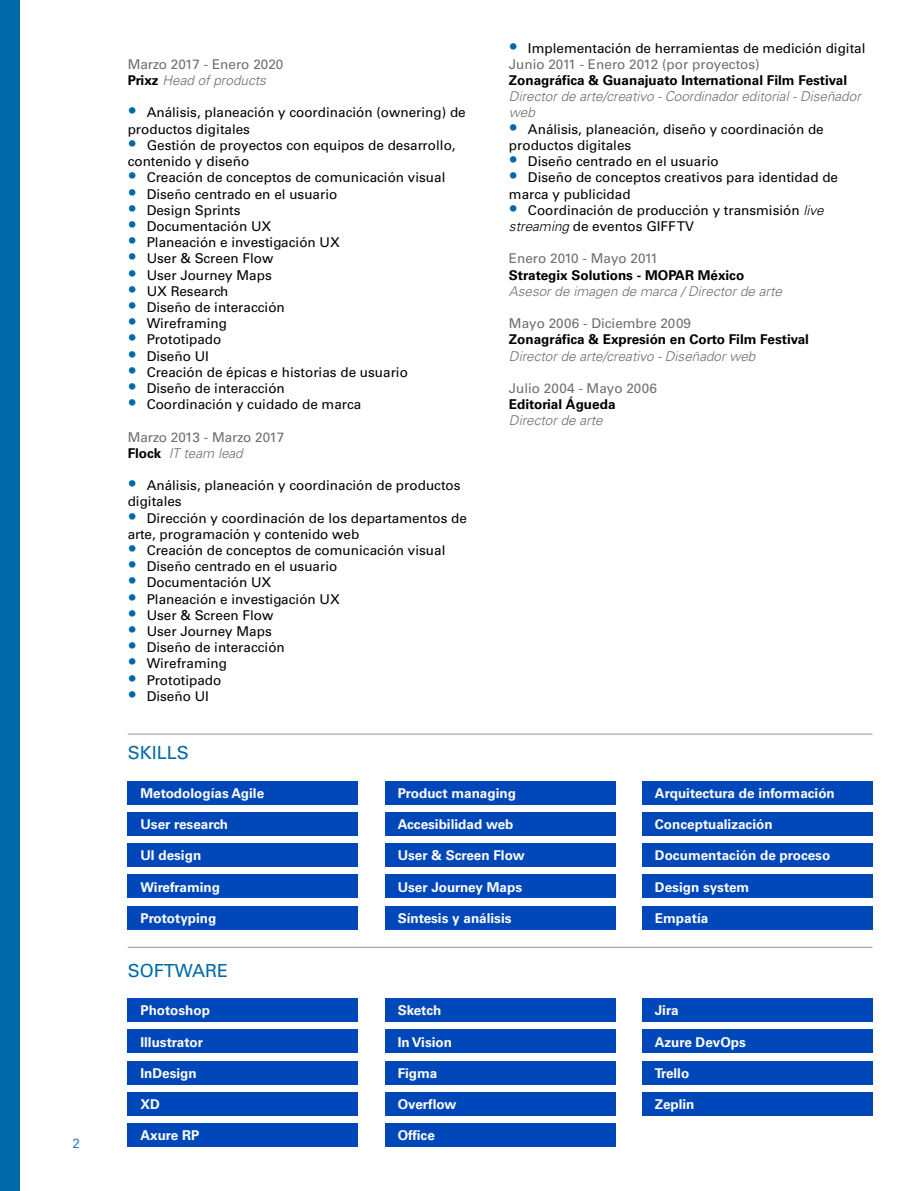
<style>
.page{position:relative;width:915px;height:1191px;background:#fff}
.page>*{position:absolute;margin:0;border:0;box-sizing:border-box;transform-origin:0 0}
.t1{font:18px "Univers";color:#0069a7}
.t2{font:13.5px/16.2px "Univers";color:#000}
.t3{font:700 13.5px "Univers";color:#fff}
.t4{font:italic 300 13.5px/16.2px "Univers";color:#6d6e71}
.t5{font:700 13.5px "Univers";color:#000}
.t6{font:13.5px/16.2px "Univers";color:#6d6e71}
.t7{font:13.5px "Univers";color:#3088b5}
.s1{font-weight:700;color:#000}
.s2{font-weight:300;font-style:italic}
.s3{font-family:"Helvetica";font-weight:300;font-size:18px;color:#0069a7}
.s4{color:#6d6e71}
</style>
<div class="page">
<div style="left:0;top:0;width:20px;height:1191px;background:#0069a7"></div>
<div style="left:128px;top:1092px;width:230px;height:23px;background:#0047ba"></div>
<div style="left:385px;top:1029px;width:230px;height:24px;background:#0047ba"></div>
<div style="left:128px;top:1029px;width:230px;height:24px;background:#0047ba"></div>
<div style="left:128px;top:1061px;width:230px;height:23px;background:#0047ba"></div>
<div style="left:385px;top:1061px;width:230px;height:23px;background:#0047ba"></div>
<div style="left:385px;top:1092px;width:230px;height:23px;background:#0047ba"></div>
<div style="left:128px;top:998px;width:230px;height:24px;background:#0047ba"></div>
<div style="left:385px;top:812px;width:230px;height:23px;background:#0047ba"></div>
<div style="left:385px;top:843px;width:230px;height:24px;background:#0047ba"></div>
<div style="left:385px;top:874px;width:230px;height:24px;background:#0047ba"></div>
<div style="left:385px;top:906px;width:230px;height:23px;background:#0047ba"></div>
<div style="left:385px;top:998px;width:230px;height:24px;background:#0047ba"></div>
<div style="left:641px;top:998px;width:230px;height:24px;background:#0047ba"></div>
<div style="left:641px;top:1029px;width:230px;height:24px;background:#0047ba"></div>
<div style="left:642px;top:1061px;width:230px;height:23px;background:#0047ba"></div>
<div style="left:128px;top:874px;width:230px;height:24px;background:#0047ba"></div>
<div style="left:642px;top:781px;width:230px;height:23px;background:#0047ba"></div>
<div style="left:128px;top:843px;width:230px;height:24px;background:#0047ba"></div>
<div style="left:128px;top:781px;width:230px;height:23px;background:#0047ba"></div>
<div style="left:128px;top:906px;width:230px;height:23px;background:#0047ba"></div>
<div style="left:128px;top:1123px;width:230px;height:24px;background:#0047ba"></div>
<div style="left:128px;top:812px;width:230px;height:23px;background:#0047ba"></div>
<div style="left:642px;top:812px;width:230px;height:23px;background:#0047ba"></div>
<div style="left:642px;top:843px;width:230px;height:24px;background:#0047ba"></div>
<div style="left:642px;top:874px;width:230px;height:24px;background:#0047ba"></div>
<div style="left:642px;top:906px;width:230px;height:23px;background:#0047ba"></div>
<div style="left:385px;top:781px;width:230px;height:23px;background:#0047ba"></div>
<div style="left:385px;top:1123px;width:230px;height:24px;background:#0047ba"></div>
<div style="left:641px;top:1092px;width:230px;height:23px;background:#0047ba"></div>
<hr style="left:128px;top:734px;width:744px;height:1px;background:#939598">
<hr style="left:128px;top:947px;width:744px;height:1px;background:#939598">
<p class="t7" style="left:72px;top:1135px;width:9px">2</p>
<p class="t6" style="left:128px;top:56px;width:157px">Marzo 2017 - Enero 2020<br><span class="s1">Prixz</span> <span class="s2">Head of products</span></p>
<p class="t2" style="left:128px;top:105px;width:339px"><span class="s3">•</span> Análisis, planeación y coordinación (ownering) de productos digitales</p>
<p class="t2" style="left:128px;top:137px;width:329px"><span class="s3">•</span> Gestión de proyectos con equipos de desarrollo, contenido y diseño</p>
<p class="t2" style="left:128px;top:169px;width:319px"><span class="s3">•</span> Creación de conceptos de comunicación visual</p>
<p class="t2" style="left:128px;top:186px;width:211px"><span class="s3">•</span> Diseño centrado en el usuario</p>
<p class="t2" style="left:128px;top:202px;width:114px"><span class="s3">•</span> Design Sprints</p>
<p class="t2" style="left:128px;top:218px;width:145px"><span class="s3">•</span> Documentación UX</p>
<p class="t2" style="left:128px;top:234px;width:214px"><span class="s3">•</span> Planeación e investigación UX</p>
<p class="t2" style="left:128px;top:250px;width:147px"><span class="s3">•</span> User &amp; Screen Flow</p>
<p class="t2" style="left:128px;top:267px;width:146px"><span class="s3">•</span> User Journey Maps</p>
<p class="t2" style="left:128px;top:283px;width:102px"><span class="s3">•</span> UX Research</p>
<p class="t2" style="left:128px;top:299px;width:159px"><span class="s3">•</span> Diseño de interacción</p>
<p class="t2" style="left:128px;top:315px;width:101px"><span class="s3">•</span> Wireframing</p>
<p class="t2" style="left:128px;top:331px;width:95px"><span class="s3">•</span> Prototipado</p>
<p class="t2" style="left:128px;top:348px;width:83px"><span class="s3">•</span> Diseño UI</p>
<p class="t2" style="left:128px;top:364px;width:282px"><span class="s3">•</span> Creación de épicas e historias de usuario</p>
<p class="t2" style="left:128px;top:380px;width:159px"><span class="s3">•</span> Diseño de interacción</p>
<p class="t2" style="left:128px;top:396px;width:235px"><span class="s3">•</span> Coordinación y cuidado de marca</p>
<p class="t6" style="left:128px;top:429px;width:158px">Marzo 2013 - Marzo 2017<br><span class="s1">Flock</span> <span class="s2">IT team lead</span></p>
<p class="t2" style="left:128px;top:477px;width:334px"><span class="s3">•</span> Análisis, planeación y coordinación de productos digitales</p>
<p class="t2" style="left:128px;top:510px;width:340px"><span class="s3">•</span> Dirección y coordinación de los departamentos de arte, programación y contenido web</p>
<p class="t2" style="left:128px;top:542px;width:319px"><span class="s3">•</span> Creación de conceptos de comunicación visual</p>
<p class="t2" style="left:128px;top:558px;width:211px"><span class="s3">•</span> Diseño centrado en el usuario</p>
<p class="t2" style="left:128px;top:574px;width:145px"><span class="s3">•</span> Documentación UX</p>
<p class="t2" style="left:128px;top:591px;width:214px"><span class="s3">•</span> Planeación e investigación UX</p>
<p class="t2" style="left:128px;top:607px;width:147px"><span class="s3">•</span> User &amp; Screen Flow</p>
<p class="t2" style="left:128px;top:623px;width:146px"><span class="s3">•</span> User Journey Maps</p>
<p class="t2" style="left:128px;top:639px;width:159px"><span class="s3">•</span> Diseño de interacción</p>
<p class="t2" style="left:128px;top:655px;width:101px"><span class="s3">•</span> Wireframing</p>
<p class="t2" style="left:128px;top:672px;width:95px"><span class="s3">•</span> Prototipado</p>
<p class="t2" style="left:128px;top:688px;width:83px"><span class="s3">•</span> Diseño UI</p>
<h1 class="t1" style="left:128px;top:742px;width:63px">SKILLS</h1>
<p class="t2" style="left:509px;top:40px;width:358px"><span class="s3">•</span> Implementación de herramientas de medición digital<br><span class="s4">Junio 2011 - Enero 2012 (por proyectos)</span></p>
<p class="t5" style="left:509px;top:72px;width:339px">Zonagráfica &amp; Guanajuato International Film Festival</p>
<p class="t4" style="left:509px;top:88px;width:353px">Director de arte/creativo - Coordinador editorial - Diseñador web</p>
<p class="t2" style="left:509px;top:121px;width:316px"><span class="s3">•</span> Análisis, planeación, diseño y coordinación de productos digitales</p>
<p class="t2" style="left:509px;top:153px;width:211px"><span class="s3">•</span> Diseño centrado en el usuario</p>
<p class="t2" style="left:509px;top:169px;width:330px"><span class="s3">•</span> Diseño de conceptos creativos para identidad de marca y publicidad</p>
<p class="t2" style="left:509px;top:202px;width:316px"><span class="s3">•</span> Coordinación de producción y transmisión <span class="s2">live streaming</span> de eventos GIFF TV</p>
<p class="t6" style="left:509px;top:250px;width:151px">Enero 2010 - Mayo 2011</p>
<p class="t5" style="left:509px;top:267px;width:237px">Strategix Solutions - MOPAR México</p>
<p class="t4" style="left:509px;top:283px;width:274px">Asesor de imagen de marca / Director de arte</p>
<p class="t6" style="left:509px;top:315px;width:183px">Mayo 2006 - Diciembre 2009</p>
<p class="t5" style="left:509px;top:332px;width:301px">Zonagráfica &amp; Expresión en Corto Film Festival</p>
<p class="t4" style="left:509px;top:348px;width:248px">Director de arte/creativo - Diseñador web</p>
<p class="t6" style="left:509px;top:380px;width:149px">Julio 2004 - Mayo 2006</p>
<p class="t5" style="left:509px;top:396px;width:108px">Editorial Águeda</p>
<p class="t4" style="left:509px;top:412px;width:95px">Director de arte</p>
<p class="t3" style="left:140px;top:785px;width:125px">Metodologías Agile</p>
<p class="t3" style="left:397px;top:785px;width:120px">Product managing</p>
<p class="t3" style="left:654px;top:785px;width:181px">Arquitectura de información</p>
<p class="t3" style="left:140px;top:816px;width:89px">User research</p>
<p class="t3" style="left:654px;top:816px;width:119px">Conceptualización</p>
<p class="t3" style="left:654px;top:847px;width:177px">Documentación de proceso</p>
<p class="t3" style="left:654px;top:879px;width:96px">Design system</p>
<p class="t3" style="left:654px;top:910px;width:55px">Empatía</p>
<p class="t3" style="left:397px;top:816px;width:117px">Accesibilidad web</p>
<p class="t3" style="left:397px;top:847px;width:128px">User &amp; Screen Flow</p>
<p class="t3" style="left:397px;top:879px;width:126px">User Journey Maps</p>
<p class="t3" style="left:397px;top:910px;width:115px">Síntesis y análisis</p>
<p class="t3" style="left:140px;top:847px;width:62px">UI design</p>
<p class="t3" style="left:140px;top:879px;width:81px">Wireframing</p>
<p class="t3" style="left:140px;top:910px;width:77px">Prototyping</p>
<h1 class="t1" style="left:128px;top:959px;width:102px">SOFTWARE</h1>
<p class="t3" style="left:140px;top:1002px;width:71px">Photoshop</p>
<p class="t3" style="left:397px;top:1002px;width:45px">Sketch</p>
<p class="t3" style="left:654px;top:1002px;width:25px">Jira</p>
<p class="t3" style="left:654px;top:1033px;width:93px">Azure DevOps</p>
<p class="t3" style="left:654px;top:1065px;width:36px">Trello</p>
<p class="t3" style="left:140px;top:1033px;width:64px">Illustrator</p>
<p class="t3" style="left:397px;top:1033px;width:56px">In Vision</p>
<p class="t3" style="left:140px;top:1065px;width:58px">InDesign</p>
<p class="t3" style="left:397px;top:1065px;width:41px">Figma</p>
<p class="t3" style="left:397px;top:1096px;width:60px">Overflow</p>
<p class="t3" style="left:140px;top:1096px;width:21px">XD</p>
<p class="t3" style="left:654px;top:1096px;width:41px">Zeplin</p>
<p class="t3" style="left:140px;top:1127px;width:60px">Axure RP</p>
<p class="t3" style="left:397px;top:1127px;width:39px">Office</p>
</div>
